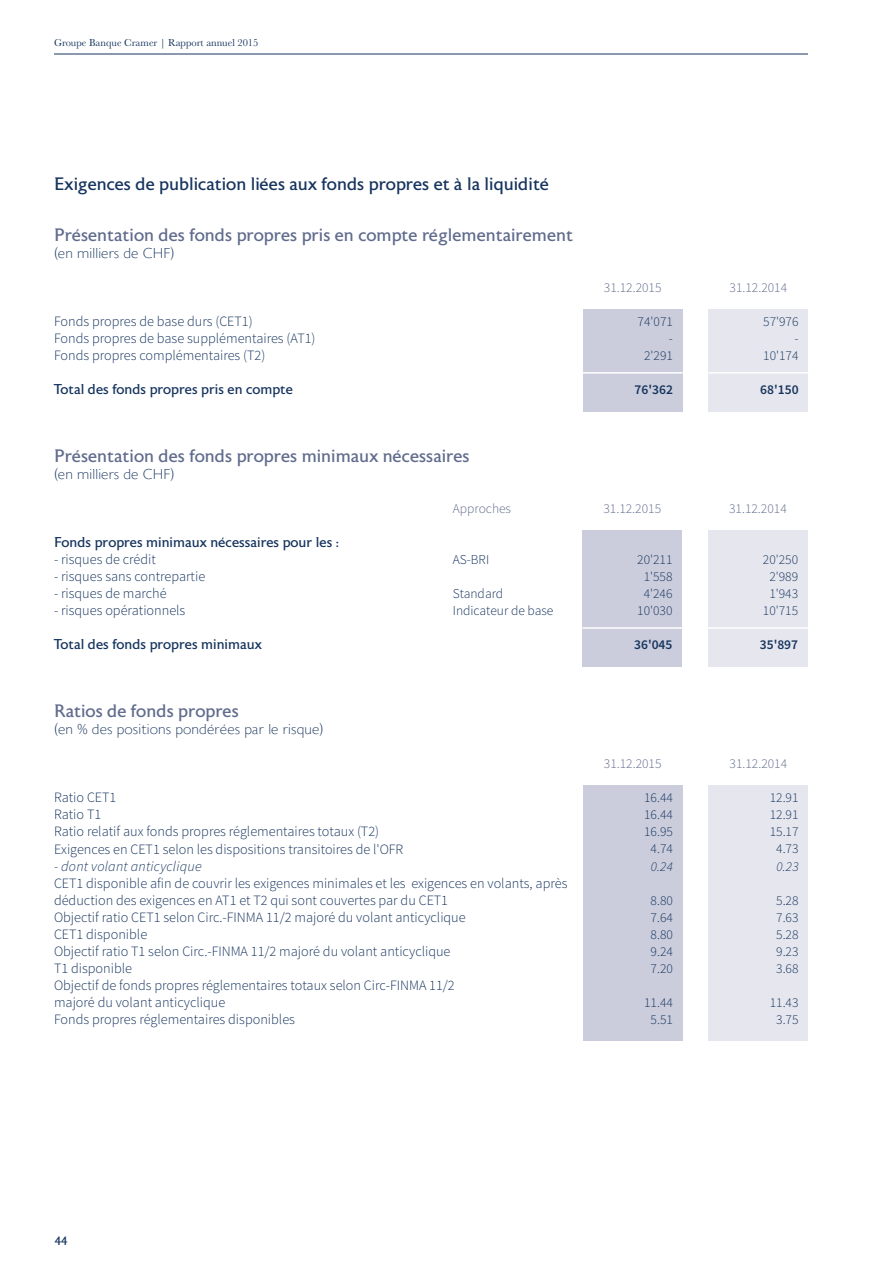
<style>
.page{position:relative;width:893px;height:1263px;background:#fff}
.page>*{position:absolute;margin:0;border:0;box-sizing:border-box;transform-origin:0 0}
.t1{font:18px "Astoria";color:#616c8d}
.t2{font:18px "Astoria";color:#16345e}
.t3{font:300 14.25px/17px "Source Sans Pro";color:#16345e}
.t4{font:14.25px "Astoria";color:#16345e}
.t5{font:200 14.25px "Astoria";color:#16345e}
.t6{font:italic 300 14.25px "Source Sans Pro";letter-spacing:.015em;color:#16345e}
.t7{font:300 13.5px/17px "Source Sans Pro";color:#16345e;text-align:center}
.t8{font:300 13.5px "Source Sans Pro";color:#616c8d}
.t9{font:600 13.5px "Source Sans Pro";color:#16345e}
.t10{font:italic 300 13.5px "Source Sans Pro";color:#16345e}
.t11{font:12px "Astoria";color:#16345e}
.t12{font:10.5px "Baskerville";color:#16345e}
</style>
<div class="page">
<hr style="left:54px;top:54px;width:754px;height:1px;background:#16345e">
<div style="left:708px;top:309px;width:100px;height:102px;background:#e6e7ee"></div>
<hr style="left:708px;top:372px;width:100px;height:2px;background:#fff">
<div style="left:583px;top:309px;width:100px;height:102px;background:#cbcddc"></div>
<hr style="left:583px;top:372px;width:100px;height:2px;background:#fff">
<div style="left:708px;top:530px;width:100px;height:136px;background:#e6e7ee"></div>
<hr style="left:708px;top:627px;width:100px;height:2px;background:#fff">
<div style="left:582px;top:530px;width:100px;height:136px;background:#cbcddc"></div>
<hr style="left:582px;top:627px;width:100px;height:2px;background:#fff">
<div style="left:708px;top:785px;width:100px;height:255px;background:#e6e7ee"></div>
<div style="left:583px;top:785px;width:100px;height:255px;background:#cbcddc"></div>
<p class="t12" style="left:54px;top:36px;width:206px">Groupe Banque Cramer | Rapport annuel 2015</p>
<p class="t2" style="left:54px;top:174px;width:497px">Exigences de publication liées aux fonds propres et à la liquidité</p>
<p class="t1" style="left:54px;top:225px;width:520px">Présentation des fonds propres pris en compte réglementairement</p>
<p class="t5" style="left:54px;top:246px;width:122px">(en milliers de CHF)</p>
<p class="t3" style="left:54px;top:313px;width:263px">Fonds propres de base durs (CET1)<br>Fonds propres de base supplémentaires (AT1)<br>Fonds propres complémentaires (T2)</p>
<p class="t4" style="left:54px;top:382px;width:240px">Total des fonds propres pris en compte</p>
<p class="t1" style="left:54px;top:446px;width:417px">Présentation des fonds propres minimaux nécessaires</p>
<p class="t5" style="left:54px;top:467px;width:122px">(en milliers de CHF)</p>
<p class="t4" style="left:54px;top:535px;width:286px">Fonds propres minimaux nécessaires pour les :</p>
<p class="t3" style="left:54px;top:551px;width:103px">- risques de crédit</p>
<p class="t3" style="left:54px;top:568px;width:153px">- risques sans contrepartie</p>
<p class="t3" style="left:54px;top:585px;width:114px">- risques de marché</p>
<p class="t3" style="left:54px;top:602px;width:133px">- risques opérationnels</p>
<p class="t4" style="left:54px;top:637px;width:210px">Total des fonds propres minimaux</p>
<p class="t1" style="left:54px;top:701px;width:186px">Ratios de fonds propres</p>
<p class="t5" style="left:54px;top:722px;width:271px">(en % des positions pondérées par le risque)</p>
<p class="t8" style="left:453px;top:501px;width:60px">Approches</p>
<p class="t7" style="left:453px;top:551px;width:38px">AS-BRI</p>
<p class="t7" style="left:453px;top:585px;width:102px;text-align:left">Standard<br>Indicateur de base</p>
<p class="t3" style="left:54px;top:789px;width:351px">Ratio CET1<br>Ratio T1<br>Ratio relatif aux fonds propres réglementaires totaux (T2)<br>Exigences en CET1 selon les dispositions transitoires de l'OFR</p>
<p class="t6" style="left:54px;top:857px;width:149px">- dont volant anticyclique</p>
<p class="t3" style="left:54px;top:874px;width:515px">CET1 disponible afin de couvrir les exigences minimales et les exigences en volants, après déduction des exigences en AT1 et T2 qui sont couvertes par du CET1<br>Objectif ratio CET1 selon Circ.-FINMA 11/2 majoré du volant anticyclique<br>CET1 disponible<br>Objectif ratio T1 selon Circ.-FINMA 11/2 majoré du volant anticyclique<br>T1 disponible<br>Objectif de fonds propres réglementaires totaux selon Circ-FINMA 11/2<br>majoré du volant anticyclique<br>Fonds propres réglementaires disponibles</p>
<p class="t8" style="left:604px;top:279px;width:59px">31.12.2015</p>
<p class="t8" style="left:730px;top:279px;width:59px">31.12.2014</p>
<p class="t7" style="left:763px;top:313px;width:37px;text-align:right">57'976 -<br>10'174</p>
<p class="t9" style="left:760px;top:381px;width:40px">68'150</p>
<p class="t7" style="left:638px;top:313px;width:37px;text-align:right">74'071 -<br>2'291</p>
<p class="t9" style="left:635px;top:381px;width:40px">76'362</p>
<p class="t8" style="left:603px;top:501px;width:59px">31.12.2015</p>
<p class="t8" style="left:729px;top:501px;width:59px">31.12.2014</p>
<p class="t7" style="left:637px;top:551px;width:37px">20'211<br>1'558<br>4'246<br>10'030</p>
<p class="t9" style="left:634px;top:636px;width:40px">36'045</p>
<p class="t7" style="left:763px;top:551px;width:37px">20'250<br>2'989<br>1'943<br>10'715</p>
<p class="t9" style="left:760px;top:636px;width:40px">35'897</p>
<p class="t8" style="left:604px;top:756px;width:59px">31.12.2015</p>
<p class="t8" style="left:730px;top:756px;width:59px">31.12.2014</p>
<p class="t7" style="left:770px;top:789px;width:30px">12.91<br>12.91<br>15.17<br>4.73</p>
<p class="t10" style="left:776px;top:858px;width:24px">0.23</p>
<p class="t7" style="left:776px;top:892px;width:24px;text-align:justify">5.28<br>7.63<br>5.28<br>9.23<br>3.68</p>
<p class="t7" style="left:770px;top:994px;width:30px">11.43<br>3.75</p>
<p class="t7" style="left:644px;top:789px;width:30px">16.44<br>16.44<br>16.95<br>4.74</p>
<p class="t10" style="left:651px;top:858px;width:24px">0.24</p>
<p class="t7" style="left:651px;top:892px;width:24px;text-align:justify">8.80<br>7.64<br>8.80<br>9.24<br>7.20</p>
<p class="t7" style="left:644px;top:994px;width:30px">11.44<br>5.51</p>
<p class="t11" style="left:55px;top:1234px;width:14px">44</p>
</div>
